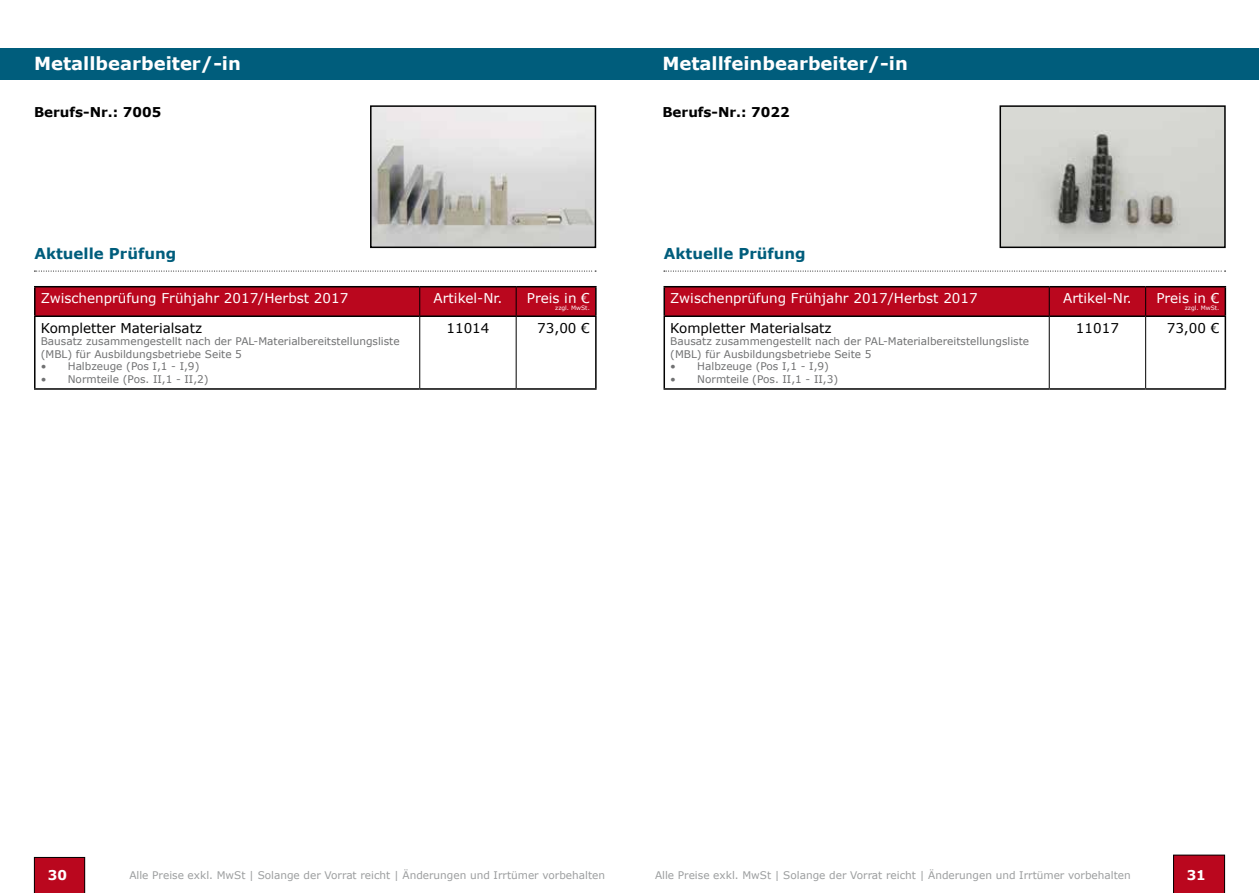
<style>
.page{position:relative;width:1259px;height:893px;background:#fff}
.page>*{position:absolute;margin:0;border:0;box-sizing:border-box;transform-origin:0 0}
.t1{font:700 18px "Verdana";color:#fff}
.t2{font:700 15px "Verdana";color:#005d7c}
.t3{font:13.5px "Verdana";color:#fff}
.t4{font:13.5px "Verdana";color:#000}
.t5{font:700 13.5px "Verdana";color:#000}
.t6{font:700 13.5px "Verdana";color:#fff}
.t7{font:10.5px/12.6px "Verdana";color:#707172}
.t8{font:10.5px "Verdana";color:#9c9e9f}
.t9{font:6px "Verdana";color:#fff}
</style>
<div class="page">
<svg style="left:1173px;top:855px;width:52px;height:38px;background:#b0061c"></svg>
<div style="left:34px;top:857px;width:51px;height:36px;background:#ba071e"></div>
<img style="left:373px;top:108px;width:220px;height:137px">
<div style="left:370px;top:105px;width:226px;height:143px;border:2px solid #000"></div>
<img style="left:1002px;top:108px;width:220px;height:137px">
<div style="left:999px;top:105px;width:226px;height:143px;border:2px solid #000"></div>
<svg style="left:34px;top:271px;width:562px;height:1px"></svg>
<div style="left:0;top:48px;width:629px;height:31px;background:#005d7c"></div>
<div style="left:606px;top:48px;width:653px;height:31px;background:#005d7c"></div>
<svg style="left:664px;top:271px;width:561px;height:1px"></svg>
<hr style="left:419px;top:317px;width:1px;height:71px;background:#000">
<hr style="left:516px;top:317px;width:1px;height:71px;background:#000">
<hr style="left:34px;top:286px;width:386px;height:1px;background:#000">
<hr style="left:34px;top:287px;width:2px;height:28px;background:#000">
<hr style="left:420px;top:286px;width:96px;height:1px;background:#000">
<hr style="left:516px;top:286px;width:80px;height:1px;background:#000">
<div style="left:35px;top:287px;width:561px;height:28px;background:#ba071e"></div>
<hr style="left:34px;top:315px;width:386px;height:2px;background:#000">
<hr style="left:34px;top:317px;width:2px;height:71px;background:#000">
<hr style="left:420px;top:315px;width:96px;height:2px;background:#000">
<hr style="left:516px;top:315px;width:80px;height:2px;background:#000">
<hr style="left:595px;top:317px;width:1px;height:71px;background:#000">
<hr style="left:34px;top:388px;width:386px;height:2px;background:#000">
<hr style="left:420px;top:388px;width:96px;height:2px;background:#000">
<hr style="left:516px;top:388px;width:80px;height:2px;background:#000">
<div style="left:665px;top:287px;width:559px;height:28px;background:#ba071e"></div>
<hr style="left:1049px;top:317px;width:1px;height:71px;background:#000">
<hr style="left:1145px;top:317px;width:1px;height:71px;background:#000">
<hr style="left:663px;top:286px;width:386px;height:1px;background:#000">
<hr style="left:663px;top:287px;width:2px;height:28px;background:#000">
<hr style="left:1049px;top:286px;width:96px;height:1px;background:#000">
<hr style="left:1145px;top:286px;width:81px;height:1px;background:#000">
<hr style="left:1224px;top:287px;width:2px;height:28px;background:#000">
<hr style="left:663px;top:315px;width:386px;height:2px;background:#000">
<hr style="left:663px;top:317px;width:2px;height:71px;background:#000">
<hr style="left:1049px;top:315px;width:96px;height:2px;background:#000">
<hr style="left:1145px;top:315px;width:81px;height:2px;background:#000">
<hr style="left:1224px;top:317px;width:2px;height:71px;background:#000">
<hr style="left:663px;top:388px;width:386px;height:2px;background:#000">
<hr style="left:1049px;top:388px;width:96px;height:2px;background:#000">
<hr style="left:1145px;top:388px;width:81px;height:2px;background:#000">
<h1 class="t1" style="left:34px;top:51px;width:208px">Metallbearbeiter/-in</h1>
<p class="t5" style="left:34px;top:102px;width:129px">Berufs-Nr.: 7005</p>
<h1 class="t1" style="left:662px;top:51px;width:247px">Metallfeinbearbeiter/-in</h1>
<p class="t5" style="left:662px;top:102px;width:129px">Berufs-Nr.: 7022</p>
<h2 class="t2" style="left:34px;top:243px;width:143px">Aktuelle Prüfung</h2>
<h2 class="t2" style="left:664px;top:243px;width:143px">Aktuelle Prüfung</h2>
<p class="t3" style="left:41px;top:289px;width:309px">Zwischenprüfung Frühjahr 2017/Herbst 2017</p>
<p class="t3" style="left:434px;top:289px;width:70px">Artikel-Nr.</p>
<p class="t3" style="left:527px;top:289px;width:65px">Preis in €</p>
<p class="t9" style="left:555px;top:304px;width:36px">zzgl. MwSt.</p>
<p class="t4" style="left:41px;top:318px;width:163px">Kompletter Materialsatz</p>
<p class="t7" style="left:41px;top:335px;width:360px">Bausatz zusammengestellt nach der PAL-Materialbereitstellungsliste (MBL) für Ausbildungsbetriebe Seite 5</p>
<p class="t7" style="left:41px;top:360px;width:160px">• Halbzeuge (Pos I,1 - I,9)</p>
<p class="t7" style="left:41px;top:373px;width:169px">• Normteile (Pos. II,1 - II,2)</p>
<p class="t4" style="left:446px;top:318px;width:44px">11014</p>
<p class="t4" style="left:537px;top:318px;width:54px">73,00 €</p>
<p class="t3" style="left:670px;top:289px;width:309px">Zwischenprüfung Frühjahr 2017/Herbst 2017</p>
<p class="t3" style="left:1063px;top:289px;width:70px">Artikel-Nr.</p>
<p class="t3" style="left:1156px;top:289px;width:65px">Preis in €</p>
<p class="t9" style="left:1184px;top:304px;width:36px">zzgl. MwSt.</p>
<p class="t4" style="left:670px;top:318px;width:163px">Kompletter Materialsatz</p>
<p class="t7" style="left:670px;top:335px;width:360px">Bausatz zusammengestellt nach der PAL-Materialbereitstellungsliste (MBL) für Ausbildungsbetriebe Seite 5</p>
<p class="t7" style="left:670px;top:360px;width:160px">• Halbzeuge (Pos I,1 - I,9)</p>
<p class="t7" style="left:670px;top:373px;width:169px">• Normteile (Pos. II,1 - II,3)</p>
<p class="t4" style="left:1076px;top:318px;width:44px">11017</p>
<p class="t4" style="left:1166px;top:318px;width:54px">73,00 €</p>
<p class="t6" style="left:48px;top:866px;width:21px">30</p>
<p class="t8" style="left:129px;top:868px;width:477px">Alle Preise exkl. MwSt | Solange der Vorrat reicht | Änderungen und Irrtümer vorbehalten</p>
<p class="t8" style="left:655px;top:868px;width:477px">Alle Preise exkl. MwSt | Solange der Vorrat reicht | Änderungen und Irrtümer vorbehalten</p>
<p class="t6" style="left:1186px;top:866px;width:21px">31</p>
</div>
